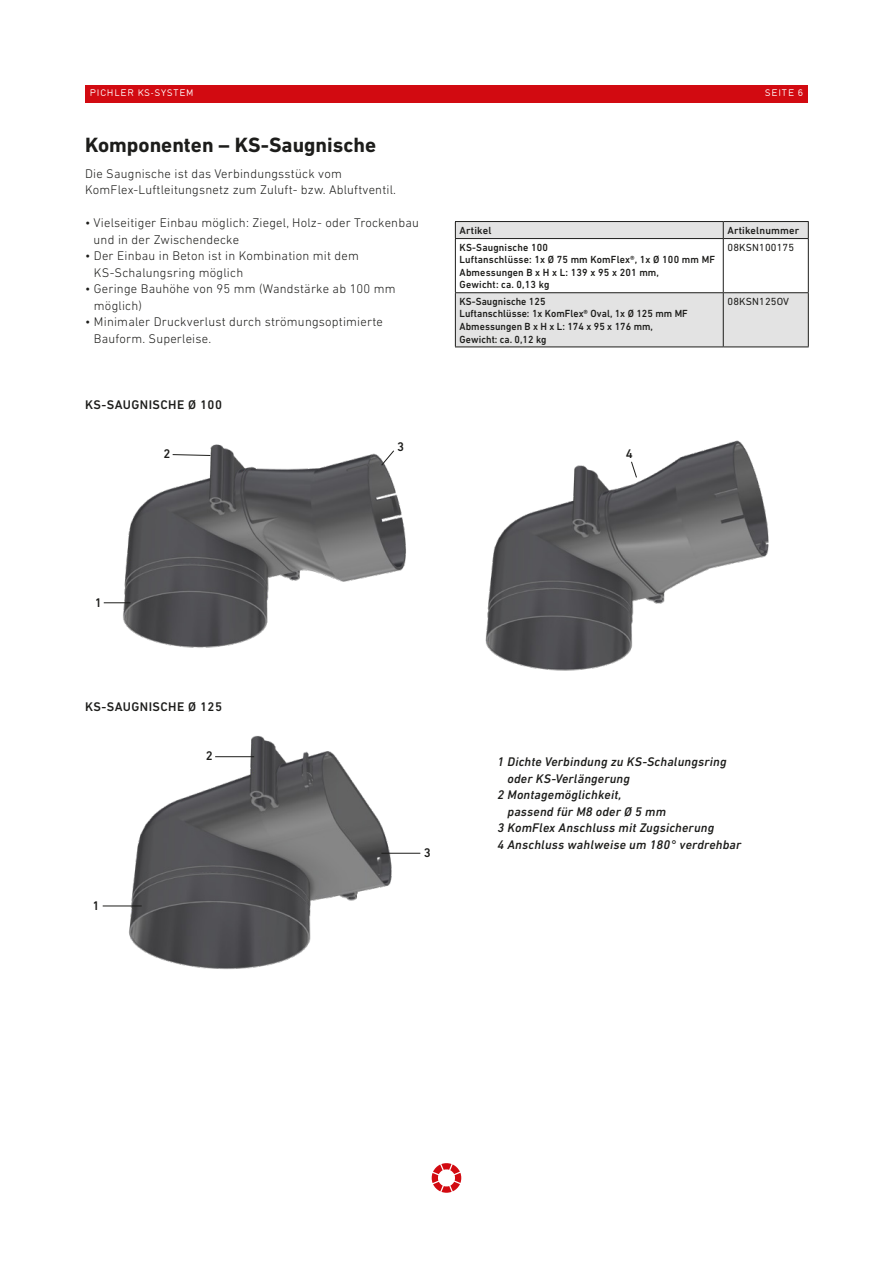
<style>
.page{position:relative;width:893px;height:1263px;background:#fff}
.page>*{position:absolute;margin:0;border:0;box-sizing:border-box;transform-origin:0 0}
.t1{font:700 21px "DIN Next LT Pro";color:#1d1d1b}
.t2{font:300 12.75px/16.5px "DIN Next LT Pro";letter-spacing:.015em;color:#1d1d1b}
.t3{font:italic 500 12.75px "DIN Next LT Pro";letter-spacing:.015em;color:#1d1d1b}
.t4{font:500 12.75px "DIN Next LT Pro";letter-spacing:.035em;color:#1d1d1b}
.t5{font:500 10.5px/12.6px "DIN Next LT Pro";letter-spacing:.015em;color:#1d1d1b;scale:.96 1}
.t6{font:500 10.5px/12.6px "DIN Next LT Pro";letter-spacing:.015em;color:#1d1d1b;scale:.95 1}
.t7{font:10.5px "DIN Next LT Pro";letter-spacing:.015em;color:#1d1d1b}
.t8{font:500 10.5px "DIN Next LT Pro";letter-spacing:.015em;color:#1d1d1b}
.t9{font:9px "DIN17 SB";letter-spacing:.1em;color:#fff}
</style>
<div class="page">
<div style="left:85px;top:85px;width:723px;height:17px;background:#d20a11"></div>
<svg style="left:432px;top:1163px;width:29px;height:30px"></svg>
<img style="left:103px;top:444px;width:303px;height:204px">
<img style="left:485px;top:440px;width:284px;height:231px">
<img style="left:117px;top:735px;width:289px;height:235px">
<hr style="left:455px;top:221px;width:268px;height:1px;background:#1d1d1b">
<hr style="left:723px;top:221px;width:86px;height:1px;background:#1d1d1b">
<svg style="left:455px;top:222px;width:354px;height:125px"></svg>
<hr style="left:455px;top:238px;width:268px;height:1px;background:#1d1d1b">
<hr style="left:455px;top:239px;width:1px;height:53px;background:#1d1d1b">
<hr style="left:723px;top:238px;width:86px;height:1px;background:#1d1d1b">
<hr style="left:723px;top:239px;width:1px;height:53px;background:#1d1d1b">
<hr style="left:808px;top:239px;width:1px;height:53px;background:#1d1d1b">
<hr style="left:455px;top:292px;width:268px;height:1px;background:#1d1d1b">
<hr style="left:455px;top:293px;width:1px;height:54px;background:#1d1d1b">
<hr style="left:723px;top:292px;width:86px;height:1px;background:#1d1d1b">
<hr style="left:723px;top:293px;width:1px;height:54px;background:#1d1d1b">
<hr style="left:808px;top:293px;width:1px;height:54px;background:#1d1d1b">
<hr style="left:455px;top:347px;width:268px;height:1px;background:#1d1d1b">
<hr style="left:723px;top:347px;width:86px;height:1px;background:#1d1d1b">
<svg style="left:104px;top:602px;width:26px;height:1px"></svg>
<svg style="left:172px;top:454px;width:39px;height:2px"></svg>
<svg style="left:381px;top:450px;width:14px;height:16px"></svg>
<svg style="left:630px;top:461px;width:7px;height:17px"></svg>
<hr style="left:381px;top:853px;width:39px;height:1px;background:#1d1d1b">
<hr style="left:215px;top:756px;width:39px;height:1px;background:#1d1d1b">
<hr style="left:103px;top:905px;width:39px;height:1px;background:#1d1d1b">
<p class="t9" style="left:90px;top:87px;width:106px">PICHLER KS-SYSTEM</p>
<p class="t9" style="left:765px;top:87px;width:40px">SEITE 6</p>
<h1 class="t1" style="left:85px;top:132px;width:293px">Komponenten – KS-Saugnische</h1>
<p class="t2" style="left:85px;top:165px;width:313px">Die Saugnische ist das Verbindungsstück vom<br>KomFlex-Luftleitungsnetz zum Zuluft- bzw. Abluftventil.</p>
<p class="t2" style="left:94px;top:214px;width:327px;text-indent:-9px">• Vielseitiger Einbau möglich: Ziegel, Holz- oder Trockenbau und in der Zwischendecke</p>
<p class="t2" style="left:94px;top:247px;width:266px;text-indent:-9px">• Der Einbau in Beton ist in Kombination mit dem<br>KS-Schalungsring möglich</p>
<p class="t2" style="left:94px;top:280px;width:303px;text-indent:-9px">• Geringe Bauhöhe von 95 mm (Wandstärke ab 100 mm möglich)</p>
<p class="t2" style="left:94px;top:313px;width:290px;text-indent:-9px">• Minimaler Druckverlust durch strömungsoptimierte<br>Bauform. Superleise.</p>
<p class="t4" style="left:85px;top:398px;width:139px">KS-SAUGNISCHE Ø 100</p>
<p class="t4" style="left:163px;top:447px;width:8px">2</p>
<p class="t4" style="left:397px;top:440px;width:8px">3</p>
<p class="t8" style="left:460px;top:224px;width:33px">Artikel</p>
<p class="t8" style="left:727px;top:224px;width:73px">Artikelnummer</p>
<p class="t5" style="left:460px;top:241px;width:268px">KS-Saugnische 100<br>Luftanschlüsse: 1x Ø 75 mm KomFlex®, 1x Ø 100 mm MF<br>Abmessungen B x H x L: 139 x 95 x 201 mm,<br>Gewicht: ca. 0,13 kg</p>
<p class="t7" style="left:727px;top:241px;width:68px">08KSN100175</p>
<p class="t6" style="left:460px;top:295px;width:242px">KS-Saugnische 125<br>Luftanschlüsse: 1x KomFlex® Oval, 1x Ø 125 mm MF<br>Abmessungen B x H x L: 174 x 95 x 176 mm,<br>Gewicht: ca. 0,12 kg</p>
<p class="t7" style="left:727px;top:295px;width:63px">08KSN125OV</p>
<p class="t4" style="left:626px;top:447px;width:8px">4</p>
<p class="t4" style="left:95px;top:595px;width:8px">1</p>
<p class="t4" style="left:85px;top:700px;width:139px">KS-SAUGNISCHE Ø 125</p>
<p class="t4" style="left:93px;top:898px;width:8px">1</p>
<p class="t4" style="left:206px;top:749px;width:8px">2</p>
<p class="t4" style="left:424px;top:845px;width:8px">3</p>
<p class="t3" style="left:497px;top:754px;width:231px">1 Dichte Verbindung zu KS-Schalungsring</p>
<p class="t3" style="left:507px;top:771px;width:124px">oder KS-Verlängerung</p>
<p class="t3" style="left:497px;top:787px;width:126px">2 Montagemöglichkeit,</p>
<p class="t3" style="left:507px;top:804px;width:160px">passend für M8 oder Ø 5 mm</p>
<p class="t3" style="left:497px;top:820px;width:218px">3 KomFlex Anschluss mit Zugsicherung</p>
<p class="t3" style="left:497px;top:837px;width:245px">4 Anschluss wahlweise um 180° verdrehbar</p>
</div>
